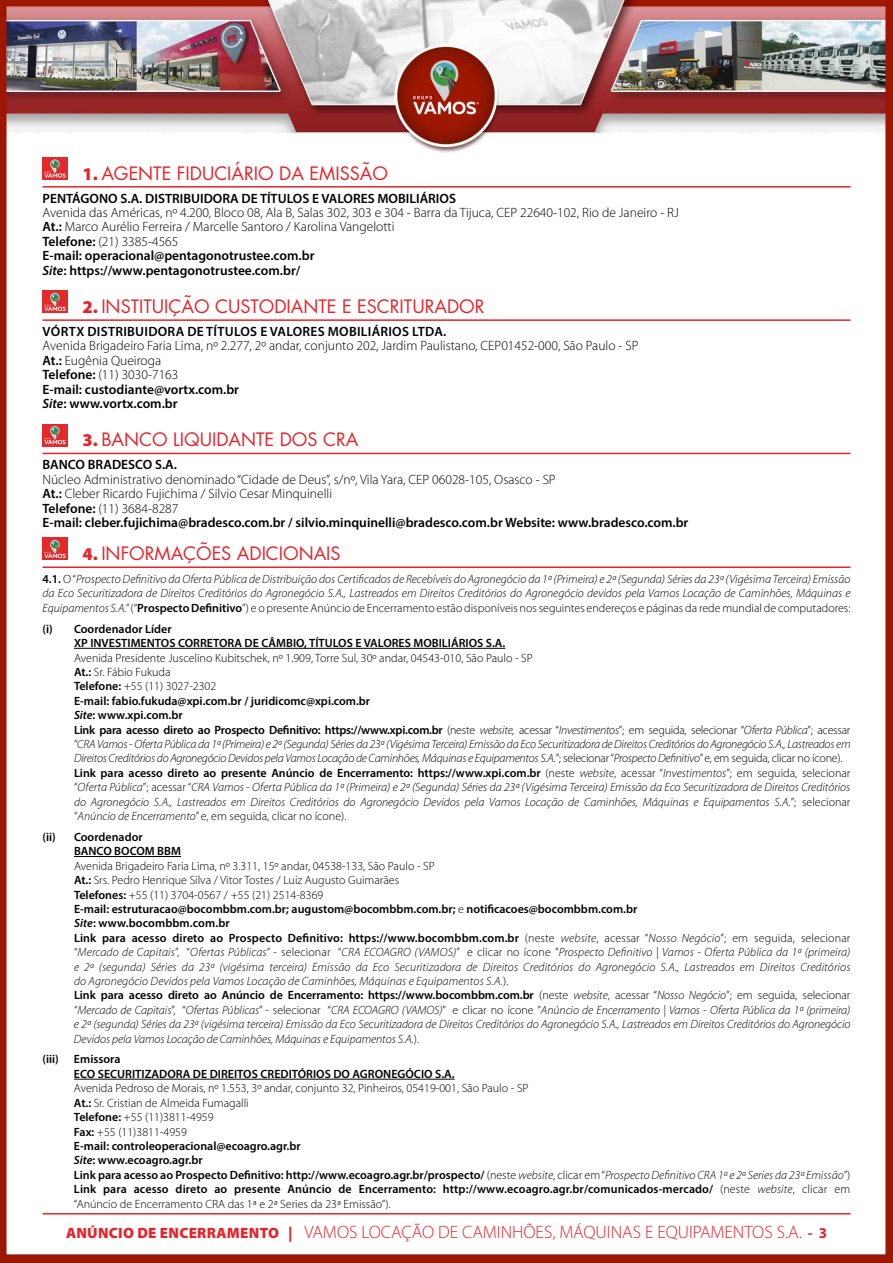
<style>
.page{position:relative;width:893px;height:1263px;background:#fff}
.page>*{position:absolute;margin:0;border:0;box-sizing:border-box;transform-origin:0 0}
.t1{font:18px "Futura";color:#e5242b}
.t2{font:300 18px "Myriad Pro";color:#e5242b}
.t3{font:300 13.5px/14.4px "Myriad Pro";color:#000}
.t4{font:600 13.5px "Myriad Pro";color:#000}
.t5{font:600 13.5px "Myriad Pro";letter-spacing:.02em;color:#000}
.t6{font:italic 300 12px/14.4px "Myriad Pro";letter-spacing:-.005em;color:#000}
.t7{font:600 12px/14.4px "Myriad Pro";color:#000}
.t8{font:600 12px "Myriad Pro";color:#000}
.s1{font-family:"Myriad Pro";font-weight:900}
.s2{font-weight:600}
.s3{font-weight:600;font-style:italic}
.s4{font-weight:600;font-style:normal}
.s5{font-style:normal}
.s6{font-weight:300}
.s7{font-style:italic}
.s8{font-weight:300;font-style:italic}
.s9{font-weight:900;font-size:15px}
.s10{font-weight:700;font-size:15px}
</style>
<div class="page">
<img style="left:0;top:0;width:893px;height:1263px">
<hr style="left:43px;top:1213px;width:807px;height:1px;background:#e5242b">
<hr style="left:43px;top:186px;width:807px;height:2px;background:#e5242b">
<hr style="left:43px;top:319px;width:807px;height:2px;background:#e5242b">
<hr style="left:43px;top:453px;width:807px;height:1px;background:#e5242b">
<hr style="left:43px;top:566px;width:807px;height:2px;background:#e5242b">
<hr style="left:74px;top:648px;width:431px;height:1px;background:#000">
<hr style="left:74px;top:856px;width:107px;height:1px;background:#000">
<hr style="left:74px;top:1079px;width:381px;height:1px;background:#000">
<div style="left:43px;top:157px;width:25px;height:23px;background:#e5292a"></div>
<svg style="left:44px;top:159px;width:23px;height:19px"></svg>
<div style="left:43px;top:291px;width:25px;height:22px;background:#e5292a"></div>
<svg style="left:44px;top:293px;width:23px;height:18px"></svg>
<svg style="left:43px;top:424px;width:25px;height:22px"></svg>
<svg style="left:44px;top:426px;width:23px;height:18px"></svg>
<div style="left:43px;top:538px;width:25px;height:22px;background:#e5292a"></div>
<svg style="left:44px;top:540px;width:23px;height:18px"></svg>
<h1 class="t1" style="left:82px;top:161px;width:307px"><span class="s1">1.</span> AGENTE FIDUCIÁRIO DA EMISSÃO</h1>
<p class="t4" style="left:43px;top:189px;width:415px">PENTÁGONO S.A. DISTRIBUIDORA DE TÍTULOS E VALORES MOBILIÁRIOS</p>
<p class="t3" style="left:43px;top:206px;width:638px">Avenida das Américas, nº 4.200, Bloco 08, Ala B, Salas 302, 303 e 304 - Barra da Tijuca, CEP 22640-102, Rio de Janeiro - RJ <span class="s2">At.:</span> Marco Aurélio Ferreira / Marcelle Santoro / Karolina Vangelotti<br><span class="s2">Telefone:</span> (21) 3385-4565<br><span class="s2">E-mail: operacional@pentagonotrustee.com.br<br></span><span class="s3">Site</span><span class="s2">: https://www.pentagonotrustee.com.br/</span></p>
<h1 class="t1" style="left:82px;top:294px;width:404px"><span class="s1">2.</span> INSTITUIÇÃO CUSTODIANTE E ESCRITURADOR</h1>
<p class="t5" style="left:43px;top:323px;width:405px">VÓRTX DISTRIBUIDORA DE TÍTULOS E VALORES MOBILIÁRIOS LTDA.</p>
<p class="t3" style="left:43px;top:339px;width:598px">Avenida Brigadeiro Faria Lima, nº 2.277, 2º andar, conjunto 202, Jardim Paulistano, CEP01452-000, São Paulo - SP <span class="s2">At.:</span> Eugênia Queiroga<br><span class="s2">Telefone:</span> (11) 3030-7163<br><span class="s2">E-mail: custodiante@vortx.com.br<br></span><span class="s3">Site</span><span class="s2">: www.vortx.com.br</span></p>
<h1 class="t1" style="left:82px;top:427px;width:277px"><span class="s1">3.</span> BANCO LIQUIDANTE DOS CRA</h1>
<p class="t4" style="left:43px;top:456px;width:136px">BANCO BRADESCO S.A.</p>
<p class="t3" style="left:43px;top:472px;width:647px">Núcleo Administrativo denominado “Cidade de Deus”, s/nº, Vila Yara, CEP 06028-105, Osasco - SP<br><span class="s2">At.:</span> Cleber Ricardo Fujichima / Silvio Cesar Minquinelli<br><span class="s2">Telefone:</span> (11) 3684-8287<br><span class="s2">E-mail: cleber.fujichima@bradesco.com.br / silvio.minquinelli@bradesco.com.br Website: www.bradesco.com.br</span></p>
<h1 class="t1" style="left:82px;top:541px;width:260px"><span class="s1">4.</span> INFORMAÇÕES ADICIONAIS</h1>
<p class="t6" style="left:43px;top:572px;width:809px;text-align:justify"><span class="s4">4.1.</span> <span class="s5">O “</span>Prospecto Definitivo da Oferta Pública de Distribuição dos Certificados de Recebíveis do Agronegócio da 1ª (Primeira) e 2ª (Segunda) Séries da 23ª (Vigésima Terceira) Emissão da Eco Securitizadora de Direitos Creditórios do Agronegócio S.A., Lastreados em Direitos Creditórios do Agronegócio devidos pela Vamos Locação de Caminhões, Máquinas e Equipamentos S.A.” <span class="s5">(“</span><span class="s4">Prospecto Definitivo</span><span class="s5">”) e o presente Anúncio de Encerramento estão disponíveis nos seguintes endereços e páginas da rede mundial de computadores:</span></p>
<p class="t7" style="left:43px;top:621px;width:131px">(i) Coordenador Líder</p>
<p class="t8" style="left:74px;top:635px;width:433px">XP INVESTIMENTOS CORRETORA DE CÂMBIO, TÍTULOS E VALORES MOBILIÁRIOS S.A.</p>
<p class="t6" style="left:74px;top:651px;width:778px"><span class="s5">Avenida Presidente Juscelino Kubitschek, nº 1.909, Torre Sul, 30º andar, 04543-010, São Paulo - SP<br></span><span class="s4">At.:</span> <span class="s5">Sr. Fábio Fukuda<br></span><span class="s4">Telefone:</span> <span class="s5">+55 (11) 3027-2302<br></span><span class="s4">E-mail: fabio.fukuda@xpi.com.br / juridicomc@xpi.com.br<br></span><span class="s2">Site</span><span class="s4">: www.xpi.com.br<br>Link para acesso direto ao Prospecto Definitivo: https://www.xpi.com.br</span> <span class="s5">(neste</span> website, <span class="s5">acessar “</span>Investimentos<span class="s5">”; em seguida, selecionar “</span>Oferta Pública<span class="s5">”; acessar “</span>CRA Vamos - Oferta Pública da 1ª (Primeira) e 2ª (Segunda) Séries da 23ª (Vigésima Terceira) Emissão da Eco Securitizadora de Direitos Creditórios do Agronegócio S.A., Lastreados em Direitos Creditórios do Agronegócio Devidos pela Vamos Locação de Caminhões, Máquinas e Equipamentos S.A.<span class="s5">”; selecionar “</span>Prospecto Definitivo<span class="s5">” e, em seguida, clicar no ícone).<br></span><span class="s4">Link para acesso direto ao presente Anúncio de Encerramento: https://www.xpi.com.br</span> <span class="s5">(neste</span> website<span class="s5">, acessar “</span>Investimentos<span class="s5">”; em seguida, selecionar “</span>Oferta Pública<span class="s5">”; acessar “</span>CRA Vamos - Oferta Pública da 1ª (Primeira) e 2ª (Segunda) Séries da 23ª (Vigésima Terceira) Emissão da Eco Securitizadora de Direitos Creditórios do Agronegócio S.A., Lastreados em Direitos Creditórios do Agronegócio Devidos pela Vamos Locação de Caminhões, Máquinas e Equipamentos S.A.<span class="s5">”; selecionar “</span>Anúncio de Encerramento<span class="s5">” e, em seguida, clicar no ícone).</span></p>
<p class="t7" style="left:74px;top:829px;width:109px;text-indent:-32px">(ii) Coordenador<br>BANCO BOCOM BBM</p>
<p class="t6" style="left:74px;top:859px;width:778px"><span class="s5">Avenida Brigadeiro Faria Lima, nº 3.311, 15º andar, 04538-133, São Paulo - SP<br></span><span class="s4">At.:</span> <span class="s5">Srs. Pedro Henrique Silva / Vitor Tostes / Luiz Augusto Guimarães<br></span><span class="s4">Telefones:</span> <span class="s5">+55 (11) 3704-0567 / +55 (21) 2514-8369<br></span><span class="s4">E-mail: estruturacao@bocombbm.com.br; augustom@bocombbm.com.br;</span> <span class="s5">e</span> <span class="s4">notificacoes@bocombbm.com.br<br></span><span class="s2">Site</span><span class="s4">: www.bocombbm.com.br<br>Link para acesso direto ao Prospecto Definitivo: https://www.bocombbm.com.br</span> <span class="s5">(neste</span> website<span class="s5">, acessar “</span>Nosso Negócio<span class="s5">”; em seguida, selecionar “</span>Mercado de Capitais<span class="s5">”, “</span>Ofertas Públicas<span class="s5">” - selecionar “</span>CRA ECOAGRO (VAMOS)<span class="s5">” e clicar no ícone ”</span>Prospecto Definitivo | Vamos - Oferta Pública da 1ª (primeira) e 2ª (segunda) Séries da 23ª (vigésima terceira) Emissão da Eco Securitizadora de Direitos Creditórios do Agronegócio S.A., Lastreados em Direitos Creditórios do Agronegócio Devidos pela Vamos Locação de Caminhões, Máquinas e Equipamentos S.A.<span class="s5">).<br></span><span class="s4">Link para acesso direto ao Anúncio de Encerramento: https://www.bocombbm.com.br</span> <span class="s5">(neste</span> website<span class="s5">, acessar “</span>Nosso Negócio<span class="s5">”; em seguida, selecionar “</span>Mercado de Capitais<span class="s5">”, “</span>Ofertas Públicas<span class="s5">” - selecionar “</span>CRA ECOAGRO (VAMOS)<span class="s5">” e clicar no ícone ”</span>Anúncio de Encerramento | Vamos - Oferta Pública da 1ª (primeira) e 2ª (segunda) Séries da 23ª (vigésima terceira) Emissão da Eco Securitizadora de Direitos Creditórios do Agronegócio S.A., Lastreados em Direitos Creditórios do Agronegócio Devidos pela Vamos Locação de Caminhões, Máquinas e Equipamentos S.A.<span class="s5">).</span></p>
<p class="t7" style="left:42px;top:1052px;width:18px">(iii)</p>
<p class="t7" style="left:74px;top:1052px;width:382px">Emissora<br>ECO SECURITIZADORA DE DIREITOS CREDITÓRIOS DO AGRONEGÓCIO S.A.</p>
<p class="t7" style="left:74px;top:1081px;width:778px"><span class="s6">Avenida Pedroso de Morais, nº 1.553, 3º andar, conjunto 32, Pinheiros, 05419-001, São Paulo - SP<br></span>At.: <span class="s6">Sr. Cristian de Almeida Fumagalli<br></span>Telefone: <span class="s6">+55 (11)3811-4959<br></span>Fax: <span class="s6">+55 (11)3811-4959<br></span>E-mail: controleoperacional@ecoagro.agr.br<br><span class="s7">Site</span>: www.ecoagro.agr.br<br>Link para acesso ao Prospecto Definitivo: http://www.ecoagro.agr.br/prospecto/ <span class="s6">(neste</span> <span class="s8">website</span><span class="s6">, clicar em “</span><span class="s8">Prospecto Definitivo CRA 1ª e 2ª Series da 23ª Emissão</span><span class="s6">”)<br></span>Link para acesso direto ao presente Anúncio de Encerramento: http://www.ecoagro.agr.br/comunicados-mercado/ <span class="s6">(neste</span> <span class="s8">website</span><span class="s6">, clicar em “Anúncio de Encerramento CRA das 1ª e 2ª Series da 23ª Emissão”).</span></p>
<h1 class="t2" style="left:66px;top:1222px;width:763px"><span class="s9">ANÚNCIO DE ENCERRAMENTO |</span> VAMOS LOCAÇÃO DE CAMINHÕES, MÁQUINAS E EQUIPAMENTOS S.A. <span class="s10">- 3</span></h1>
</div>
